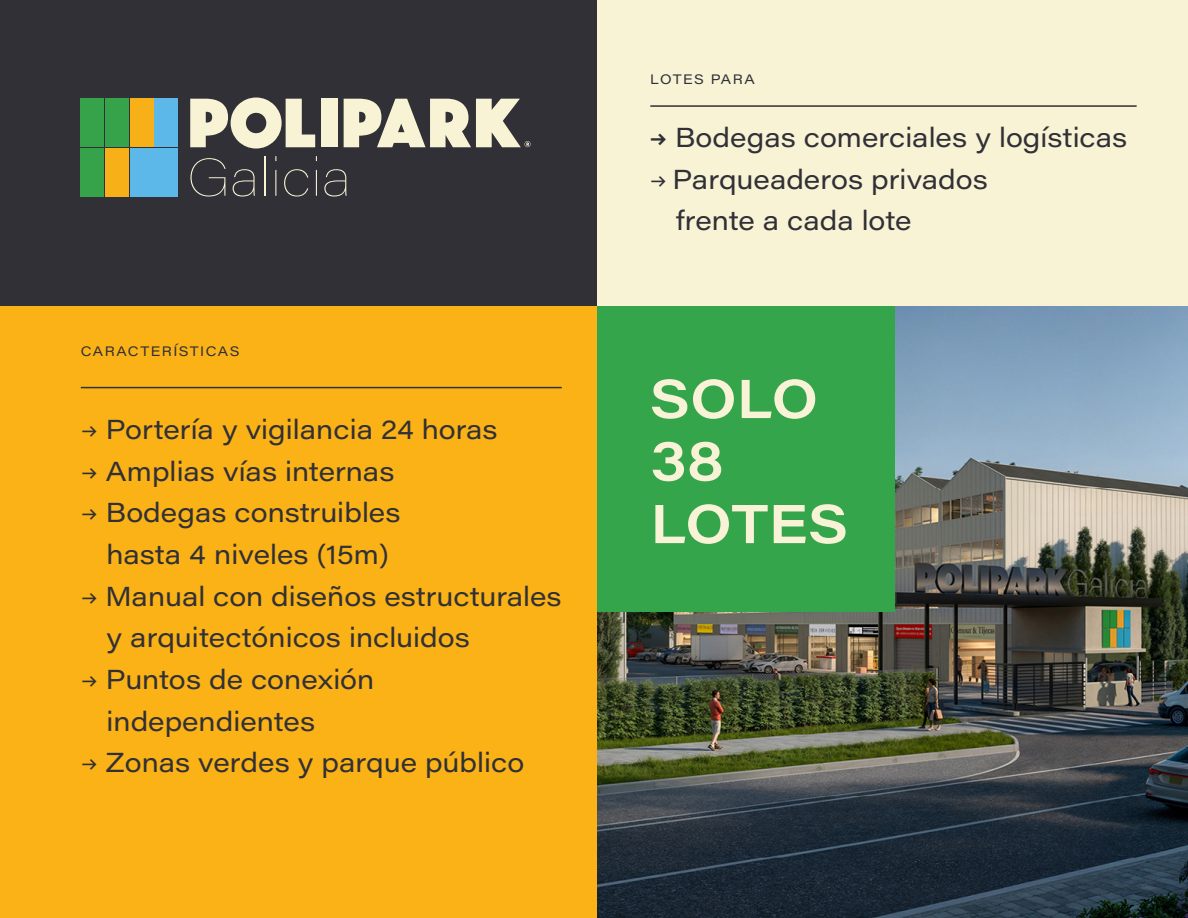
<style>
.page{position:relative;width:1188px;height:918px;background:#fff}
.page>*{position:absolute;margin:0;border:0;box-sizing:border-box;transform-origin:0 0}
.t1{font:600 54px/62.6px "Acumin Pro Wide";color:#f8f2d6}
.t2{font:27px/41.7px "Acumin Pro Wide";color:#303036}
.t3{font:13.5px "Acumin Pro Wide";letter-spacing:.105em;color:#303036}
.s1{font-family:"Nitti Grotesk"}
.s2{font-family:"Nitti Grotesk";font-weight:700}
</style>
<div class="page">
<img style="left:596px;top:306px;width:592px;height:612px">
<div style="left:596px;top:306px;width:298px;height:306px;background:#35a54b"></div>
<div style="left:0;top:306px;width:596px;height:612px;background:#fbb216"></div>
<div style="left:596px;top:0;width:325px;height:306px;background:#f9f3d6"></div>
<div style="left:894px;top:0;width:294px;height:306px;background:#f9f3d6"></div>
<div style="left:0;top:0;width:596px;height:306px;background:#303036"></div>
<svg style="left:190px;top:158px;width:36px;height:39px"></svg>
<svg style="left:233px;top:169px;width:22px;height:28px"></svg>
<hr style="left:264px;top:156px;width:1px;height:40px;background:#f9f3d6">
<svg style="left:275px;top:170px;width:1px;height:26px"></svg>
<svg style="left:284px;top:169px;width:24px;height:28px"></svg>
<svg style="left:316px;top:170px;width:1px;height:26px"></svg>
<svg style="left:324px;top:169px;width:23px;height:28px"></svg>
<svg style="left:190px;top:98px;width:125px;height:51px"></svg>
<div style="left:321px;top:99px;width:17px;height:48px;background:#f9f3d6"></div>
<svg style="left:344px;top:99px;width:187px;height:48px"></svg>
<hr style="left:650px;top:105px;width:487px;height:2px;background:#303036">
<hr style="left:81px;top:387px;width:481px;height:1px;background:#303036">
<div style="left:130px;top:98px;width:23px;height:49px;background:#f7b017"></div>
<div style="left:105px;top:148px;width:24px;height:49px;background:#f7b017"></div>
<div style="left:105px;top:98px;width:24px;height:49px;background:#36a34a"></div>
<div style="left:81px;top:98px;width:23px;height:49px;background:#36a34a"></div>
<div style="left:81px;top:148px;width:23px;height:49px;background:#36a34a"></div>
<div style="left:130px;top:148px;width:23px;height:49px;background:#5cb8e8"></div>
<div style="left:155px;top:148px;width:23px;height:49px;background:#5cb8e8"></div>
<div style="left:155px;top:98px;width:23px;height:49px;background:#5cb8e8"></div>
<p class="t3" style="left:81px;top:341px;width:160px">CARACTERÍSTICAS</p>
<p class="t2" style="left:81px;top:407px;width:418px"><span class="s1">→</span> Portería y vigilancia 24 horas</p>
<p class="t2" style="left:81px;top:449px;width:315px"><span class="s1">→</span> Amplias vías internas</p>
<p class="t2" style="left:81px;top:491px;width:321px;text-align:center"><span class="s1">→</span> Bodegas construibles hasta 4 niveles (15m)</p>
<p class="t2" style="left:107px;top:574px;width:457px;text-indent:-26px"><span class="s1">→</span> Manual con diseños estructurales y arquitectónicos incluidos</p>
<p class="t2" style="left:107px;top:657px;width:269px;text-indent:-26px"><span class="s1">→</span> Puntos de conexión independientes</p>
<p class="t2" style="left:81px;top:741px;width:445px"><span class="s1">→</span> Zonas verdes y parque público</p>
<p class="t3" style="left:650px;top:70px;width:106px">LOTES PARA</p>
<p class="t2" style="left:650px;top:115px;width:479px"><span class="s2">→</span> Bodegas comerciales y logísticas</p>
<p class="t2" style="left:676px;top:157px;width:314px;text-indent:-26px"><span class="s1">→</span> Parqueaderos privados frente a cada lote</p>
<h1 class="t1" style="left:650px;top:365px;width:200px">SOLO<br>38<br>LOTES</h1>
</div>
